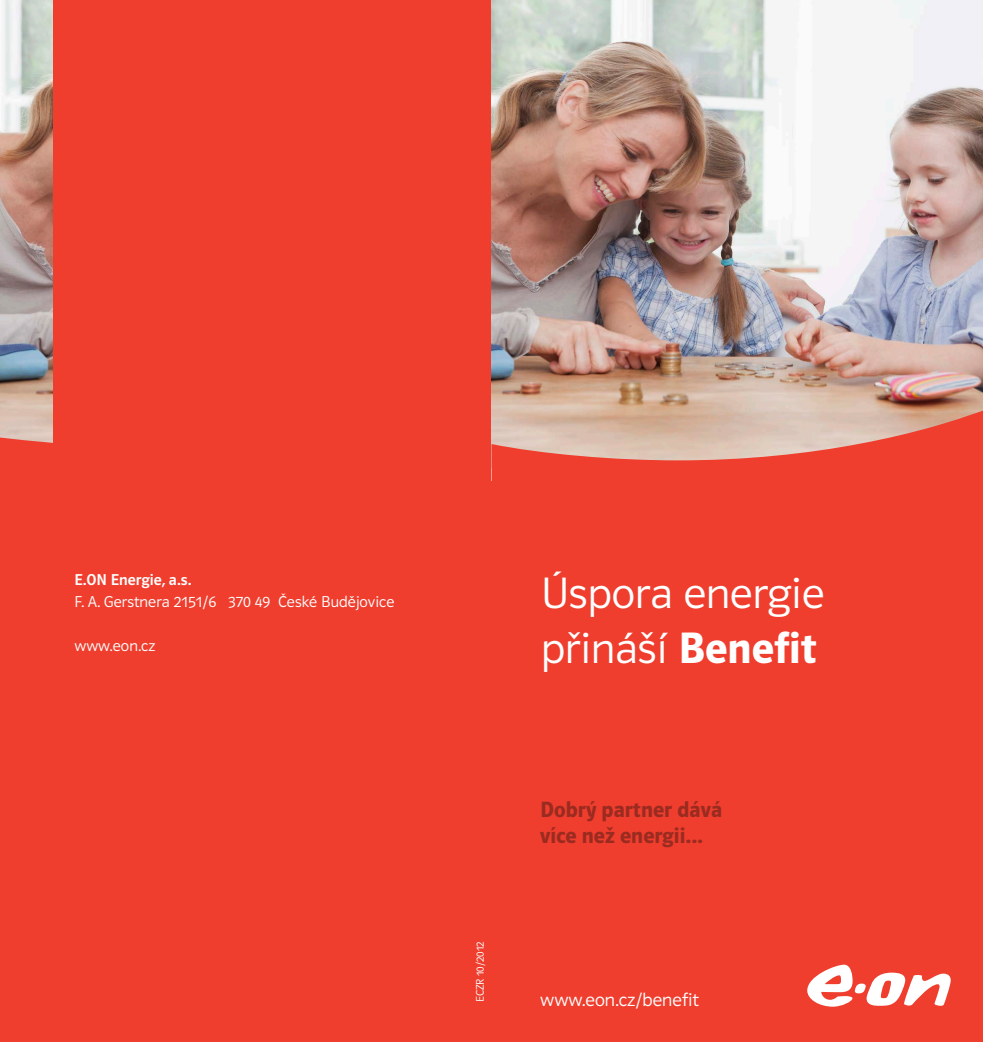
<style>
.page{position:relative;width:983px;height:1042px;background:#fff}
.page>*{position:absolute;margin:0;border:0;box-sizing:border-box;transform-origin:0 0}
.t1{font:45.5px "Polo Ea Elf R Leicht";color:#fff}
.t2{font:22.75px/26.2px "Polo Ea Elf K Hfett";color:#9a2b20}
.t3{font:19.25px "Polo Ea Elf K Leicht";color:#fff}
.t4{font:16.28px/21.9px "Polo Ea Elf K Leicht";letter-spacing:.005em;color:#fff}
.t5{font:11.38px "Polo Ea Elf K Leicht";color:#fff}
.s1{font-family:"Polo Ea Elf K Krftg"}
.s2{font-family:"Polo Ea Elf K Hfett"}
</style>
<div class="page">
<img style="left:1px;top:0;width:52px;height:391px">
<svg style="left:0;top:391px;width:53px;height:651px;background:#ed4737"></svg>
<div style="left:53px;top:0;width:438px;height:1042px;background:#ef3e2e"></div>
<img style="left:491px;top:0;width:491px;height:404px">
<svg style="left:491px;top:404px;width:491px;height:638px;background:#ed4736"></svg>
<svg style="left:807px;top:964px;width:143px;height:42px"></svg>
<p class="t4" style="left:74px;top:569px;width:321px"><span class="s1">E.ON Energie, a.s.<br></span>F. A. Gerstnera 2151/6 370 49 České Budějovice</p>
<p class="t4" style="left:74px;top:635px;width:82px">www.eon.cz</p>
<p class="t5" style="left:474px;top:1002px;width:62px;rotate:-90deg">ECZR 10/2012</p>
<p class="t1" style="left:541px;top:569px;width:285px">Úspora energie</p>
<p class="t1" style="left:541px;top:624px;width:277px">přináší <span class="s2">Benefit</span></p>
<p class="t2" style="left:540px;top:796px;width:183px">Dobrý partner dává více než energii...</p>
<p class="t3" style="left:540px;top:989px;width:160px">www.eon.cz/benefit</p>
</div>
